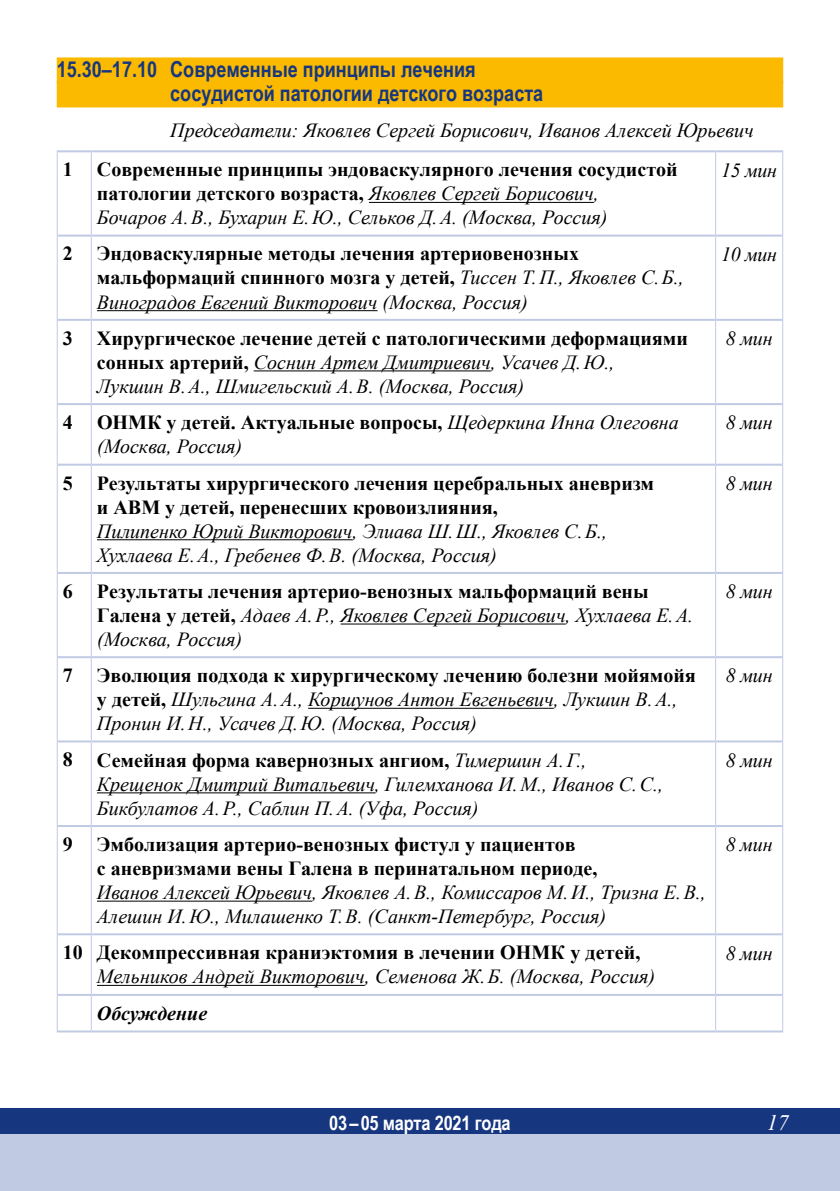
<style>
.page{position:relative;width:840px;height:1191px;background:#fff}
.page>*{position:absolute;margin:0;border:0;box-sizing:border-box;transform-origin:0 0}
.t1{font:700 22px/24px "Arial Narrow";color:#16367f}
.t2{font:italic 22px "Times New Roman";color:#fff}
.t3{font:italic 20px/24px "Times New Roman";color:#000}
.t4{font:700 20px/24px "Times New Roman";color:#000}
.t5{font:700 20px "Arial Narrow";letter-spacing:-.01em;color:#fff}
.t6{font:italic 700 20px "Times New Roman";color:#000}
.s1{font-weight:400;font-style:italic}
.s2{font-weight:700;font-style:normal}
</style>
<div class="page">
<div style="left:0;top:1108px;width:839px;height:26px;background:#16367f"></div>
<div style="left:0;top:1134px;width:839px;height:57px;background:#c0cae3"></div>
<div style="left:57px;top:57px;width:725px;height:26px;background:#fbba00"></div>
<div style="left:57px;top:81px;width:725px;height:26px;background:#fbba00"></div>
<hr style="left:57px;top:152px;width:1px;height:84px;background:#c0cae3">
<hr style="left:91px;top:152px;width:1px;height:83px;background:#c0cae3">
<hr style="left:714px;top:152px;width:1px;height:83px;background:#c0cae3">
<hr style="left:781px;top:152px;width:1px;height:84px;background:#c0cae3">
<hr style="left:57px;top:236px;width:1px;height:84px;background:#c0cae3">
<hr style="left:91px;top:237px;width:1px;height:82px;background:#c0cae3">
<hr style="left:714px;top:237px;width:1px;height:82px;background:#c0cae3">
<hr style="left:781px;top:236px;width:1px;height:84px;background:#c0cae3">
<hr style="left:57px;top:320px;width:1px;height:84px;background:#c0cae3">
<hr style="left:91px;top:321px;width:1px;height:82px;background:#c0cae3">
<hr style="left:714px;top:321px;width:1px;height:82px;background:#c0cae3">
<hr style="left:781px;top:320px;width:1px;height:84px;background:#c0cae3">
<hr style="left:57px;top:404px;width:1px;height:61px;background:#c0cae3">
<hr style="left:91px;top:405px;width:1px;height:59px;background:#c0cae3">
<hr style="left:714px;top:405px;width:1px;height:59px;background:#c0cae3">
<hr style="left:781px;top:404px;width:1px;height:61px;background:#c0cae3">
<hr style="left:57px;top:465px;width:1px;height:108px;background:#c0cae3">
<hr style="left:91px;top:466px;width:1px;height:106px;background:#c0cae3">
<hr style="left:714px;top:466px;width:1px;height:106px;background:#c0cae3">
<hr style="left:781px;top:465px;width:1px;height:108px;background:#c0cae3">
<hr style="left:57px;top:573px;width:1px;height:84px;background:#c0cae3">
<hr style="left:91px;top:574px;width:1px;height:82px;background:#c0cae3">
<hr style="left:714px;top:574px;width:1px;height:82px;background:#c0cae3">
<hr style="left:781px;top:573px;width:1px;height:84px;background:#c0cae3">
<hr style="left:57px;top:657px;width:1px;height:84px;background:#c0cae3">
<hr style="left:91px;top:658px;width:1px;height:82px;background:#c0cae3">
<hr style="left:714px;top:658px;width:1px;height:82px;background:#c0cae3">
<hr style="left:781px;top:657px;width:1px;height:84px;background:#c0cae3">
<hr style="left:57px;top:741px;width:1px;height:85px;background:#c0cae3">
<hr style="left:91px;top:742px;width:1px;height:83px;background:#c0cae3">
<hr style="left:714px;top:742px;width:1px;height:83px;background:#c0cae3">
<hr style="left:781px;top:741px;width:1px;height:85px;background:#c0cae3">
<hr style="left:57px;top:826px;width:1px;height:108px;background:#c0cae3">
<hr style="left:91px;top:827px;width:1px;height:106px;background:#c0cae3">
<hr style="left:714px;top:827px;width:1px;height:106px;background:#c0cae3">
<hr style="left:781px;top:826px;width:1px;height:108px;background:#c0cae3">
<hr style="left:57px;top:934px;width:1px;height:61px;background:#c0cae3">
<hr style="left:91px;top:935px;width:1px;height:59px;background:#c0cae3">
<hr style="left:714px;top:935px;width:1px;height:59px;background:#c0cae3">
<hr style="left:781px;top:934px;width:1px;height:61px;background:#c0cae3">
<hr style="left:57px;top:995px;width:1px;height:35px;background:#c0cae3">
<hr style="left:91px;top:996px;width:1px;height:34px;background:#c0cae3">
<hr style="left:714px;top:996px;width:1px;height:34px;background:#c0cae3">
<hr style="left:781px;top:995px;width:1px;height:35px;background:#c0cae3">
<hr style="left:57px;top:150px;width:34px;height:2px;background:#c0cae3">
<hr style="left:91px;top:150px;width:624px;height:2px;background:#c0cae3">
<hr style="left:715px;top:150px;width:67px;height:2px;background:#c0cae3">
<hr style="left:58px;top:235px;width:33px;height:2px;background:#c0cae3">
<hr style="left:91px;top:235px;width:624px;height:2px;background:#c0cae3">
<hr style="left:715px;top:235px;width:66px;height:2px;background:#c0cae3">
<hr style="left:58px;top:319px;width:33px;height:2px;background:#c0cae3">
<hr style="left:91px;top:319px;width:624px;height:2px;background:#c0cae3">
<hr style="left:715px;top:319px;width:66px;height:2px;background:#c0cae3">
<hr style="left:58px;top:403px;width:33px;height:2px;background:#c0cae3">
<hr style="left:91px;top:403px;width:624px;height:2px;background:#c0cae3">
<hr style="left:715px;top:403px;width:66px;height:2px;background:#c0cae3">
<hr style="left:58px;top:464px;width:33px;height:2px;background:#c0cae3">
<hr style="left:91px;top:464px;width:624px;height:2px;background:#c0cae3">
<hr style="left:715px;top:464px;width:66px;height:2px;background:#c0cae3">
<hr style="left:58px;top:572px;width:33px;height:2px;background:#c0cae3">
<hr style="left:91px;top:572px;width:624px;height:2px;background:#c0cae3">
<hr style="left:715px;top:572px;width:66px;height:2px;background:#c0cae3">
<hr style="left:58px;top:656px;width:33px;height:2px;background:#c0cae3">
<hr style="left:91px;top:656px;width:624px;height:2px;background:#c0cae3">
<hr style="left:715px;top:656px;width:66px;height:2px;background:#c0cae3">
<hr style="left:58px;top:740px;width:33px;height:2px;background:#c0cae3">
<hr style="left:91px;top:740px;width:624px;height:2px;background:#c0cae3">
<hr style="left:715px;top:740px;width:66px;height:2px;background:#c0cae3">
<hr style="left:58px;top:825px;width:33px;height:2px;background:#c0cae3">
<hr style="left:91px;top:825px;width:624px;height:2px;background:#c0cae3">
<hr style="left:715px;top:825px;width:66px;height:2px;background:#c0cae3">
<hr style="left:58px;top:933px;width:33px;height:2px;background:#c0cae3">
<hr style="left:91px;top:933px;width:624px;height:2px;background:#c0cae3">
<hr style="left:715px;top:933px;width:66px;height:2px;background:#c0cae3">
<hr style="left:58px;top:994px;width:33px;height:2px;background:#c0cae3">
<hr style="left:91px;top:994px;width:624px;height:2px;background:#c0cae3">
<hr style="left:715px;top:994px;width:66px;height:2px;background:#c0cae3">
<hr style="left:57px;top:1030px;width:34px;height:2px;background:#c0cae3">
<hr style="left:91px;top:1030px;width:624px;height:2px;background:#c0cae3">
<hr style="left:715px;top:1030px;width:67px;height:2px;background:#c0cae3">
<hr style="left:369px;top:202px;width:224px;height:1px;background:#000">
<hr style="left:97px;top:310px;width:280px;height:1px;background:#000">
<hr style="left:253px;top:370px;width:237px;height:1px;background:#000">
<hr style="left:97px;top:539px;width:255px;height:1px;background:#000">
<hr style="left:340px;top:623px;width:225px;height:1px;background:#000">
<hr style="left:308px;top:708px;width:245px;height:1px;background:#000">
<hr style="left:97px;top:792px;width:278px;height:1px;background:#000">
<hr style="left:97px;top:900px;width:215px;height:1px;background:#000">
<hr style="left:97px;top:985px;width:267px;height:1px;background:#000">
<p class="t1" style="left:170px;top:56px;width:374px;text-indent:-113px">15.30–17.10 Современные принципы лечения сосудистой патологии детского возраста</p>
<p class="t3" style="left:170px;top:117px;width:584px">Председатели: Яковлев Сергей Борисович, Иванов Алексей Юрьевич</p>
<p class="t4" style="left:97px;top:157px;width:582px;text-indent:-34px">1 Современные принципы эндоваскулярного лечения сосудистой патологии детского возраста, <span class="s1">Яковлев Сергей Борисович,<br>Бочаров А.В., Бухарин Е.Ю., Сельков Д.А. (Москва, Россия)</span></p>
<p class="t3" style="left:720px;top:157px;width:57px">15 мин</p>
<p class="t4" style="left:97px;top:241px;width:588px;text-indent:-34px">2 Эндоваскулярные методы лечения артериовенозных мальформаций спинного мозга у детей, <span class="s1">Тиссен Т.П., Яковлев С.Б.,<br>Виноградов Евгений Викторович (Москва, Россия)</span></p>
<p class="t3" style="left:720px;top:242px;width:57px">10 мин</p>
<p class="t3" style="left:97px;top:325px;width:592px;text-indent:-34px"><span class="s2">3 Хирургическое лечение детей с патологическими деформациями сонных артерий,</span> Соснин Артем Дмитриевич, Усачев Д.Ю.,<br>Лукшин В.А., Шмигельский А.В. (Москва, Россия)</p>
<p class="t3" style="left:725px;top:326px;width:48px">8 мин</p>
<p class="t3" style="left:97px;top:410px;width:583px;text-indent:-34px"><span class="s2">4 ОНМК у детей. Актуальные вопросы,</span> Щедеркина Инна Олеговна (Москва, Россия)</p>
<p class="t3" style="left:725px;top:410px;width:48px">8 мин</p>
<p class="t4" style="left:97px;top:470px;width:558px;text-indent:-34px">5 Результаты хирургического лечения церебральных аневризм и АВМ у детей, перенесших кровоизлияния,</p>
<p class="t3" style="left:97px;top:518px;width:511px">Пилипенко Юрий Викторович, Элиава Ш.Ш., Яковлев С.Б.,<br>Хухлаева Е.А., Гребенев Ф.В. (Москва, Россия)</p>
<p class="t3" style="left:725px;top:471px;width:48px">8 мин</p>
<p class="t4" style="left:97px;top:578px;width:597px;text-indent:-34px">6 Результаты лечения артерио-венозных мальформаций вены<br>Галена у детей, <span class="s1">Адаев А.Р., Яковлев Сергей Борисович, Хухлаева Е.А. (Москва, Россия)</span></p>
<p class="t3" style="left:725px;top:579px;width:48px">8 мин</p>
<p class="t3" style="left:97px;top:663px;width:600px;text-indent:-34px"><span class="s2">7 Эволюция подхода к хирургическому лечению болезни мойямойя у детей,</span> Шульгина А.А., Коршунов Антон Евгеньевич, Лукшин В.А.,<br>Пронин И.Н., Усачев Д.Ю. (Москва, Россия)</p>
<p class="t3" style="left:725px;top:663px;width:48px">8 мин</p>
<p class="t3" style="left:97px;top:747px;width:567px;text-indent:-34px"><span class="s2">8 Семейная форма кавернозных ангиом,</span> Тимершин А.Г.,<br>Крещенок Дмитрий Витальевич, Гилемханова И.М., Иванов С.С.,<br>Бикбулатов А.Р., Саблин П.А. (Уфа, Россия)</p>
<p class="t3" style="left:725px;top:747px;width:48px">8 мин</p>
<p class="t4" style="left:97px;top:831px;width:501px;text-indent:-34px">9 Эмболизация артерио-венозных фистул у пациентов<br>с аневризмами вены Галена в перинатальном периоде,</p>
<p class="t3" style="left:97px;top:879px;width:610px">Иванов Алексей Юрьевич, Яковлев А.В., Комиссаров М.И., Тризна Е.В.,<br>Алешин И.Ю., Милашенко Т.В. (Санкт-Петербург, Россия)</p>
<p class="t3" style="left:725px;top:832px;width:48px">8 мин</p>
<p class="t4" style="left:63px;top:940px;width:578px">10 Декомпрессивная краниэктомия в лечении ОНМК у детей,</p>
<p class="t3" style="left:97px;top:964px;width:559px">Мельников Андрей Викторович, Семенова Ж.Б. (Москва, Россия)</p>
<p class="t6" style="left:97px;top:999px;width:112px">Обсуждение</p>
<p class="t3" style="left:725px;top:940px;width:48px">8 мин</p>
<p class="t5" style="left:329px;top:1107px;width:183px">03 – 05 марта 2021 года</p>
<p class="t2" style="left:766px;top:1107px;width:23px">17</p>
</div>
